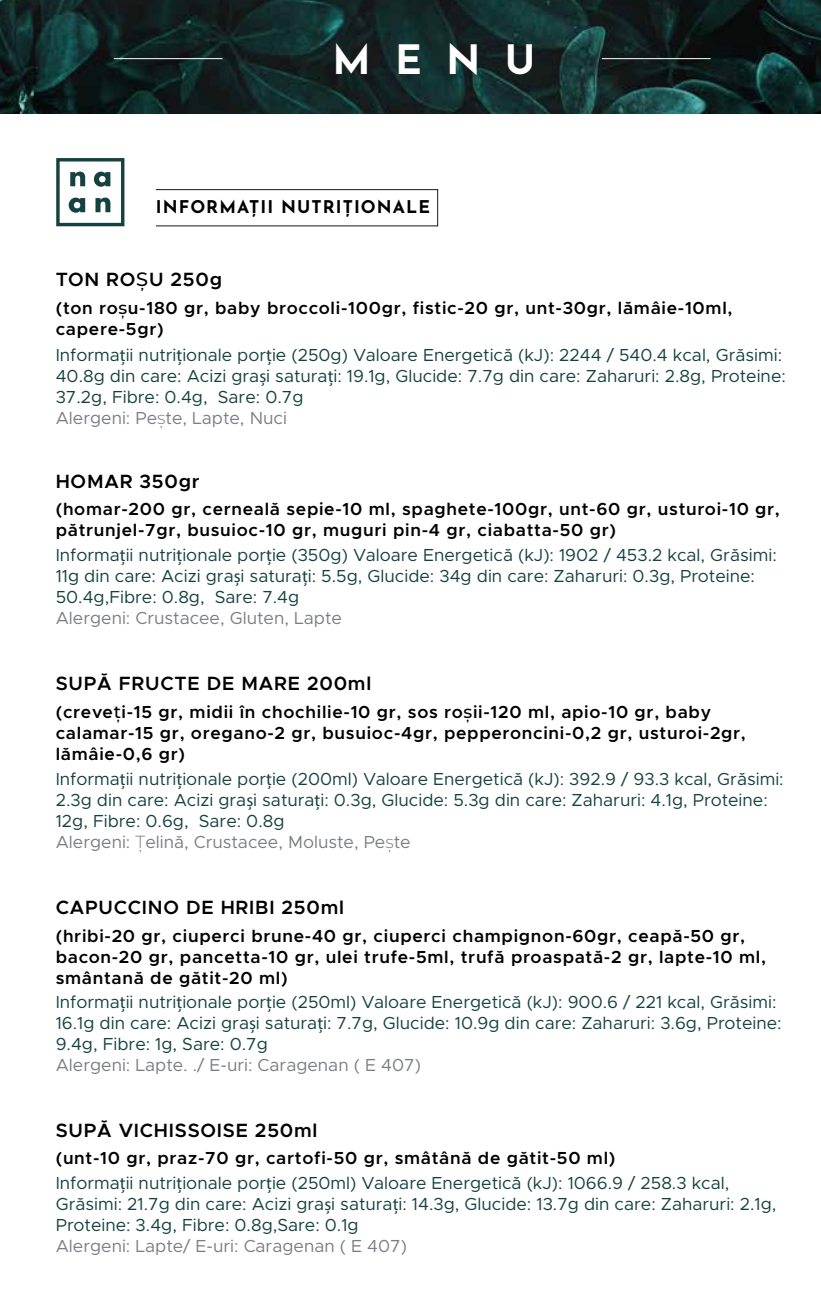
<style>
.page{position:relative;width:821px;height:1312px;background:#fff}
.page>*{position:absolute;margin:0;border:0;box-sizing:border-box;transform-origin:0 0}
.t1{font:700 40.43px "Josefin Sans";color:#fff}
.t2{font:600 19.25px "Metropolis";letter-spacing:.04em;color:#000}
.t3{font:17.5px/21px "Metropolis";color:#154240}
.t4{font:600 17.5px/21px "Metropolis";letter-spacing:.04em;color:#000}
.t5{font:17.5px "Metropolis";color:#7b7e84}
.t6{font:700 17.5px "Josefin Sans";letter-spacing:.06em;color:#000}
.s1{font-family:"Montserrat";font-weight:100}
.s2{font-family:"Myriad Pro"}
.s3{color:#7b7e84}
.s4{font-family:"Montserrat";font-weight:100;color:#7b7e84}
</style>
<div class="page">
<img style="left:0;top:0;width:820px;height:114px">
<div style="left:156px;top:189px;width:282px;height:37px;border:1px solid #171819"></div>
<hr style="left:601px;top:58px;width:109px;height:1px;background:#fff">
<hr style="left:114px;top:58px;width:108px;height:1px;background:#fff">
<svg style="left:56px;top:158px;width:68px;height:68px"></svg>
<h1 class="t1" style="left:332px;top:30px;width:204px">MENU</h1>
<p class="t6" style="left:156px;top:194px;width:275px">INFORMAȚII NUTRIȚIONALE</p>
<p class="t2" style="left:56px;top:267px;width:168px">TON RO<span class="s1">Ș</span>U 250g</p>
<p class="t4" style="left:56px;top:298px;width:678px">(ton ro<span class="s1">ș</span>u-180 gr, baby broccoli-100gr, fistic-20 gr, unt-30gr, lămâie-10ml, capere-5gr)</p>
<p class="t3" style="left:56px;top:344px;width:731px">Informa<span class="s2">ț</span>ii nutri<span class="s2">ț</span>ionale por<span class="s2">ț</span>ie (250g) Valoare Energetică (kJ): 2244 / 540.4 kcal, Grăsimi:<br>40.8g din care: Acizi gra<span class="s2">ș</span>i satura<span class="s2">ț</span>i: 19.1g, Glucide: 7.7g din care: Zaharuri: 2.8g, Proteine:<br>37.2g, Fibre: 0.4g, Sare: 0.7g<br><span class="s3">Alergeni: Pe</span><span class="s4">ș</span><span class="s3">te, Lapte, Nuci</span></p>
<p class="t2" style="left:56px;top:469px;width:145px">HOMAR 350gr</p>
<p class="t4" style="left:56px;top:498px;width:725px">(homar-200 gr, cerneală sepie-10 ml, spaghete-100gr, unt-60 gr, usturoi-10 gr, pătrunjel-7gr, busuioc-10 gr, muguri pin-4 gr, ciabatta-50 gr)</p>
<p class="t3" style="left:56px;top:544px;width:722px">Informa<span class="s2">ț</span>ii nutri<span class="s2">ț</span>ionale por<span class="s2">ț</span>ie (350g) Valoare Energetică (kJ): 1902 / 453.2 kcal, Grăsimi:<br>11g din care: Acizi gra<span class="s2">ș</span>i satura<span class="s2">ț</span>i: 5.5g, Glucide: 34g din care: Zaharuri: 0.3g, Proteine:<br>50.4g,Fibre: 0.8g, Sare: 7.4g</p>
<p class="t5" style="left:56px;top:607px;width:288px">Alergeni: Crustacee, Gluten, Lapte</p>
<p class="t2" style="left:56px;top:670px;width:317px">SUPĂ FRUCTE DE MARE 200ml</p>
<p class="t4" style="left:56px;top:701px;width:691px">(creve<span class="s1">ț</span>i-15 gr, midii în chochilie-10 gr, sos ro<span class="s1">ș</span>ii-120 ml, apio-10 gr, baby calamar-15 gr, oregano-2 gr, busuioc-4gr, pepperoncini-0,2 gr, usturoi-2gr, lămâie-0,6 gr)</p>
<p class="t3" style="left:56px;top:768px;width:729px">Informa<span class="s2">ț</span>ii nutri<span class="s2">ț</span>ionale por<span class="s2">ț</span>ie (200ml) Valoare Energetică (kJ): 392.9 / 93.3 kcal, Grăsimi:<br>2.3g din care: Acizi gra<span class="s2">ș</span>i satura<span class="s2">ț</span>i: 0.3g, Glucide: 5.3g din care: Zaharuri: 4.1g, Proteine:<br>12g, Fibre: 0.6g, Sare: 0.8g<br><span class="s3">Alergeni:</span> <span class="s4">Ț</span><span class="s3">elină, Crustacee, Moluste, Pe</span><span class="s4">ș</span><span class="s3">te</span></p>
<p class="t2" style="left:56px;top:895px;width:290px">CAPUCCINO DE HRIBI 250ml</p>
<p class="t4" style="left:56px;top:924px;width:711px">(hribi-20 gr, ciuperci brune-40 gr, ciuperci champignon-60gr, ceapă-50 gr, bacon-20 gr, pancetta-10 gr, ulei trufe-5ml, trufă proaspată-2 gr, lapte-10 ml, smântană de gătit-20 ml)</p>
<p class="t3" style="left:56px;top:991px;width:727px">Informa<span class="s2">ț</span>ii nutri<span class="s2">ț</span>ionale por<span class="s2">ț</span>ie (250ml) Valoare Energetică (kJ): 900.6 / 221 kcal, Grăsimi:<br>16.1g din care: Acizi gra<span class="s2">ș</span>i satura<span class="s2">ț</span>i: 7.7g, Glucide: 10.9g din care: Zaharuri: 3.6g, Proteine:<br>9.4g, Fibre: 1g, Sare: 0.7g</p>
<p class="t5" style="left:56px;top:1054px;width:366px">Alergeni: Lapte. ./ E-uri: Caragenan ( E 407)</p>
<p class="t2" style="left:56px;top:1117px;width:263px">SUPĂ VICHISSOISE 250ml</p>
<p class="t3" style="left:56px;top:1172px;width:722px">Informa<span class="s2">ț</span>ii nutri<span class="s2">ț</span>ionale por<span class="s2">ț</span>ie (250ml) Valoare Energetică (kJ): 1066.9 / 258.3 kcal,<br>Grăsimi: 21.7g din care: Acizi gra<span class="s2">ș</span>i satura<span class="s2">ț</span>i: 14.3g, Glucide: 13.7g din care: Zaharuri: 2.1g,<br>Proteine: 3.4g, Fibre: 0.8g,Sare: 0.1g</p>
<p class="t5" style="left:56px;top:1234px;width:352px">Alergeni: Lapte/ E-uri: Caragenan ( E 407)</p>
<p class="t4" style="left:56px;top:1147px;width:561px">(unt-10 gr, praz-70 gr, cartofi-50 gr, smâtână de gătit-50 ml)</p>
</div>
